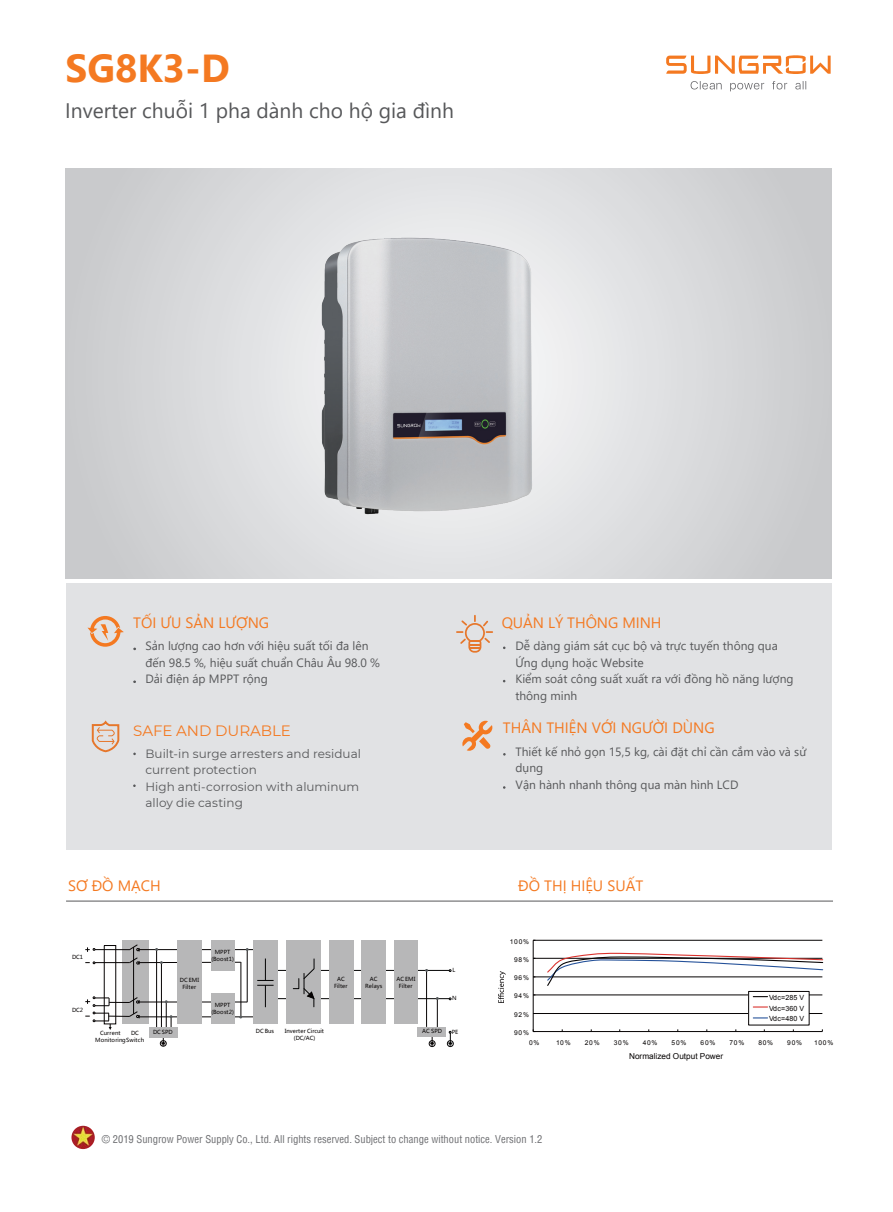
<style>
.page{position:relative;width:893px;height:1212px;background:#fff}
.page>*{position:absolute;margin:0;border:0;box-sizing:border-box;transform-origin:0 0}
.t1{font:700 39px "Segoe UI";color:#f47921}
.t2{font:21px "Segoe UI";color:#57585a}
.t3{font:15px "Segoe UI";color:#f47921}
.t4{font:15px "Montserrat";letter-spacing:-.005em;color:#f47921}
.t5{font:12px/16.5px "Segoe UI";color:#57585a}
.t6{font:12px/16.5px "Montserrat";color:#57585a}
.t7{font:condensed 10.5px "Helvetica";color:#6c6d70}
.t8{font:8.25px "Arial";color:#060303}
.t9{font:7.05px/10.5px "Arial";color:#060303;text-align:justify}
.t10{font:6.6px "Arial";letter-spacing:.12em;color:#060303}
.t11{font:5.55px/6.8px "Microsoft Ya Hei";color:#060303;text-align:center}
.t12{font:5.55px/6.6px "Microsoft Ya Hei";letter-spacing:.02em;color:#060303}
</style>
<div class="page">
<svg style="left:666px;top:55px;width:165px;height:19px"></svg>
<svg style="left:691px;top:81px;width:31px;height:8px"></svg>
<svg style="left:730px;top:83px;width:34px;height:8px"></svg>
<svg style="left:795px;top:81px;width:11px;height:8px"></svg>
<svg style="left:772px;top:81px;width:15px;height:8px"></svg>
<div style="left:66px;top:583px;width:765px;height:267px;background:#e1e2e4"></div>
<svg style="left:66px;top:168px;width:765px;height:410px;background:#d8d9db"></svg>
<hr style="left:66px;top:901px;width:767px;height:1px;background:#57585a">
<img style="left:305px;top:223px;width:244px;height:311px">
<svg style="left:456px;top:615px;width:37px;height:38px"></svg>
<svg style="left:87px;top:616px;width:37px;height:31px"></svg>
<svg style="left:91px;top:720px;width:29px;height:33px"></svg>
<svg style="left:462px;top:721px;width:30px;height:30px"></svg>
<div style="left:122px;top:940px;width:27px;height:84px;background:#b7b7b8"></div>
<hr style="left:139px;top:949px;width:116px;height:1px;background:#060303">
<hr style="left:139px;top:1016px;width:127px;height:1px;background:#060303">
<hr style="left:265px;top:970px;width:184px;height:1px;background:#030303">
<hr style="left:269px;top:998px;width:180px;height:1px;background:#030303">
<div style="left:253px;top:940px;width:24px;height:84px;background:#b7b7b8"></div>
<div style="left:286px;top:940px;width:35px;height:84px;background:#b7b7b8"></div>
<div style="left:329px;top:940px;width:25px;height:84px;background:#b7b7b8"></div>
<div style="left:362px;top:940px;width:24px;height:84px;background:#b7b7b8"></div>
<div style="left:394px;top:940px;width:24px;height:84px;background:#b7b7b8"></div>
<div style="left:429px;top:1040px;width:6px;height:7px;border:1px solid #060303;border-radius:50%"></div>
<hr style="left:426px;top:971px;width:1px;height:56px;background:#060303">
<div style="left:418px;top:1027px;width:28px;height:9px;background:#b7b7b8"></div>
<div style="left:447px;top:1040px;width:7px;height:7px;border:1px solid #030303;border-radius:50%"></div>
<svg style="left:448px;top:1031px;width:4px;height:15px"></svg>
<svg style="left:430px;top:997px;width:9px;height:49px"></svg>
<svg style="left:293px;top:958px;width:22px;height:49px"></svg>
<hr style="left:139px;top:1002px;width:108px;height:1px;background:#060303">
<hr style="left:139px;top:962px;width:102px;height:1px;background:#060303">
<svg style="left:257px;top:958px;width:17px;height:49px"></svg>
<hr style="left:241px;top:962px;width:1px;height:54px;background:#060303">
<hr style="left:247px;top:949px;width:1px;height:53px;background:#060303">
<hr style="left:156px;top:949px;width:1px;height:78px;background:#060303">
<hr style="left:161px;top:964px;width:1px;height:66px;background:#060303">
<div style="left:160px;top:1040px;width:7px;height:6px;border:1px solid #060303;border-radius:50%"></div>
<div style="left:149px;top:1027px;width:28px;height:10px;background:#b7b7b8"></div>
<div style="left:178px;top:940px;width:24px;height:84px;background:#b7b7b8"></div>
<div style="left:211px;top:940px;width:23px;height:30px;background:#b7b7b8"></div>
<div style="left:211px;top:993px;width:23px;height:31px;background:#b7b7b8"></div>
<svg style="left:85px;top:944px;width:55px;height:86px"></svg>
<svg style="left:161px;top:1000px;width:11px;height:46px"></svg>
<svg style="left:498px;top:971px;width:8px;height:32px"></svg>
<hr style="left:533px;top:940px;width:289px;height:1px;background:#060303">
<hr style="left:533px;top:958px;width:289px;height:1px;background:#060303">
<hr style="left:533px;top:976px;width:289px;height:1px;background:#060303">
<hr style="left:533px;top:995px;width:289px;height:1px;background:#060303">
<hr style="left:533px;top:1013px;width:289px;height:1px;background:#060303">
<hr style="left:533px;top:940px;width:1px;height:91px;background:#060303">
<hr style="left:533px;top:1031px;width:289px;height:1px;background:#060303">
<div style="left:749px;top:991px;width:60px;height:34px;background:#fff"></div>
<div style="left:748px;top:991px;width:61px;height:34px;border:1px solid #060303"></div>
<svg style="left:753px;top:1006px;width:14px;height:1px"></svg>
<svg style="left:753px;top:1017px;width:14px;height:1px"></svg>
<svg style="left:753px;top:996px;width:14px;height:1px"></svg>
<svg style="left:546px;top:952px;width:278px;height:34px"></svg>
<img style="left:71px;top:1126px;width:24px;height:23px;border-radius:12px">
<h1 class="t1" style="left:65px;top:31px;width:166px">SG8K3-D</h1>
<h2 class="t2" style="left:65px;top:91px;width:390px">Inverter chuỗi 1 pha dành cho hộ gia đình</h2>
<p class="t3" style="left:133px;top:608px;width:137px">TỐI ƯU SẢN LƯỢNG</p>
<p class="t3" style="left:502px;top:608px;width:161px">QUẢN LÝ THÔNG MINH</p>
<p class="t5" style="left:145px;top:637px;width:236px">Sản lượng cao hơn với hiệu suất tối đa lên đến 98.5 %, hiệu suất chuẩn Châu Âu 98.0 %<br>Dải điện áp MPPT rộng</p>
<p class="t5" style="left:515px;top:637px;width:280px">Dễ dàng giám sát cục bộ và trực tuyến thông qua<br>Ứng dụng hoặc Website<br>Kiểm soát công suất xuất ra với đồng hồ năng lượng thông minh</p>
<p class="t4" style="left:133px;top:720px;width:159px">SAFE AND DURABLE</p>
<p class="t3" style="left:503px;top:714px;width:213px">THÂN THIỆN VỚI NGƯỜI DÙNG</p>
<p class="t6" style="left:145px;top:745px;width:217px">Built-in surge arresters and residual current protection<br>High anti-corrosion with aluminum alloy die casting</p>
<p class="t5" style="left:516px;top:742px;width:292px">Thiết kế nhỏ gọn 15,5 kg, cài đặt chỉ cần cắm vào và sử dụng<br>Vận hành nhanh thông qua màn hình LCD</p>
<p class="t3" style="left:68px;top:871px;width:94px">SƠ ĐỒ MẠCH</p>
<p class="t3" style="left:518px;top:871px;width:126px">ĐỒ THỊ HIỆU SUẤT</p>
<p class="t11" style="left:72px;top:953px;width:13px">DC1</p>
<p class="t11" style="left:72px;top:1006px;width:13px">DC2</p>
<p class="t11" style="left:180px;top:976px;width:21px">DC EMI<br>Filter</p>
<p class="t11" style="left:211px;top:949px;width:24px">MPPT (Boost1)</p>
<p class="t11" style="left:211px;top:1002px;width:24px">MPPT (Boost2)</p>
<p class="t12" style="left:95px;top:1030px;width:50px;text-indent:36px">DC<br>MonitoringSwitch</p>
<p class="t11" style="left:256px;top:1028px;width:20px">DC Bus</p>
<p class="t11" style="left:153px;top:1028px;width:21px">DC SPD</p>
<p class="t11" style="left:100px;top:1029px;width:22px">Current</p>
<p class="t11" style="left:334px;top:976px;width:15px">AC<br>Filter</p>
<p class="t11" style="left:365px;top:976px;width:19px">AC<br>Relays</p>
<p class="t11" style="left:396px;top:976px;width:21px">AC EMI<br>Filter</p>
<p class="t11" style="left:452px;top:967px;width:4px">L</p>
<p class="t11" style="left:452px;top:995px;width:6px">N</p>
<p class="t11" style="left:285px;top:1028px;width:40px">Inverter Circuit</p>
<p class="t11" style="left:422px;top:1028px;width:21px">AC SPD</p>
<p class="t11" style="left:294px;top:1034px;width:23px">(DC/AC)</p>
<p class="t11" style="left:452px;top:1028px;width:8px">PE</p>
<p class="t10" style="left:510px;top:937px;width:21px">100%</p>
<p class="t10" style="left:514px;top:955px;width:16px">98%</p>
<p class="t10" style="left:514px;top:973px;width:16px">96%</p>
<p class="t10" style="left:514px;top:992px;width:16px">94%</p>
<p class="t10" style="left:514px;top:1010px;width:16px">92%</p>
<p class="t10" style="left:514px;top:1028px;width:16px">90%</p>
<p class="t10" style="left:529px;top:1038px;width:12px">0%</p>
<p class="t10" style="left:556px;top:1038px;width:16px">10%</p>
<p class="t9" style="left:769px;top:992px;width:37px">Vdc=285 V Vdc=360 V Vdc=480 V</p>
<p class="t10" style="left:585px;top:1038px;width:16px">20%</p>
<p class="t10" style="left:614px;top:1038px;width:16px">30%</p>
<p class="t10" style="left:643px;top:1038px;width:16px">40%</p>
<p class="t10" style="left:672px;top:1038px;width:16px">50%</p>
<p class="t10" style="left:700px;top:1038px;width:16px">60%</p>
<p class="t10" style="left:729px;top:1038px;width:16px">70%</p>
<p class="t10" style="left:758px;top:1038px;width:16px">80%</p>
<p class="t10" style="left:787px;top:1038px;width:16px">90%</p>
<p class="t10" style="left:814px;top:1038px;width:21px">100%</p>
<p class="t8" style="left:629px;top:1051px;width:96px">Normalized Output Power</p>
<p class="t7" style="left:102px;top:1132px;width:442px">© 2019 Sungrow Power Supply Co., Ltd. All rights reserved. Subject to change without notice. Version 1.2</p>
</div>
